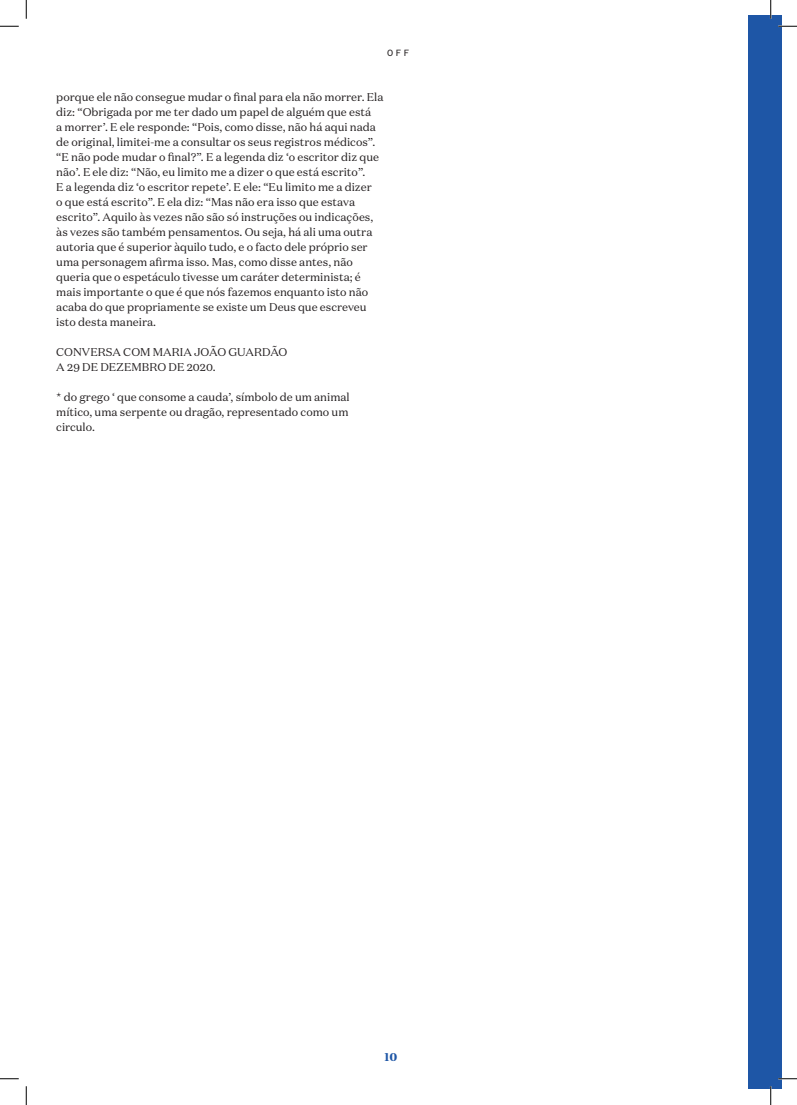
<style>
.page{position:relative;width:797px;height:1105px;background:#fff}
.page>*{position:absolute;margin:0;border:0;box-sizing:border-box;transform-origin:0 0}
.t1{font:11.25px/15px "Domaine Text";color:#231f20}
.t2{font:900 11.25px "Domaine Text";color:#1e56a6}
.t3{font:10px "Founders Grotesk Mono";color:#231f20}
</style>
<div class="page">
<div style="left:747px;top:16px;width:34px;height:1073px;background:#1e56a6"></div>
<svg style="left:0;top:25px;width:19px;height:2px"></svg>
<svg style="left:778px;top:25px;width:19px;height:2px"></svg>
<svg style="left:0;top:1078px;width:19px;height:1px"></svg>
<svg style="left:778px;top:1078px;width:19px;height:1px"></svg>
<svg style="left:25px;top:0;width:2px;height:19px"></svg>
<svg style="left:25px;top:1086px;width:2px;height:19px"></svg>
<svg style="left:770px;top:0;width:1px;height:19px"></svg>
<svg style="left:770px;top:1086px;width:1px;height:19px"></svg>
<p class="t3" style="left:387px;top:48px;width:24px">OFF</p>
<p class="t1" style="left:56px;top:90px;width:328px">porque ele não consegue mudar o final para ela não morrer. Ela diz: “Obrigada por me ter dado um papel de alguém que está<br>a morrer’. E ele responde: “Pois, como disse, não há aqui nada de original, limitei-me a consultar os seus registros médicos”. “E não pode mudar o final?”. E a legenda diz ‘o escritor diz que não’. E ele diz: “Não, eu limito me a dizer o que está escrito”.<br>E a legenda diz ‘o escritor repete’. E ele: “Eu limito me a dizer<br>o que está escrito”. E ela diz: “Mas não era isso que estava escrito”. Aquilo às vezes não são só instruções ou indicações, às vezes são também pensamentos. Ou seja, há ali uma outra autoria que é superior àquilo tudo, e o facto dele próprio ser uma personagem afirma isso. Mas, como disse antes, não queria que o espetáculo tivesse um caráter determinista; é mais importante o que é que nós fazemos enquanto isto não acaba do que propriamente se existe um Deus que escreveu isto desta maneira.</p>
<p class="t1" style="left:56px;top:345px;width:233px">CONVERSA COM MARIA JOÃO GUARDÃO<br>A 29 DE DEZEMBRO DE 2020.</p>
<p class="t1" style="left:56px;top:390px;width:295px;text-align:justify">* do grego ‘ que consome a cauda’, símbolo de um animal mítico, uma serpente ou dragão, representado como um circulo.</p>
<p class="t2" style="left:384px;top:1050px;width:14px">10</p>
</div>
